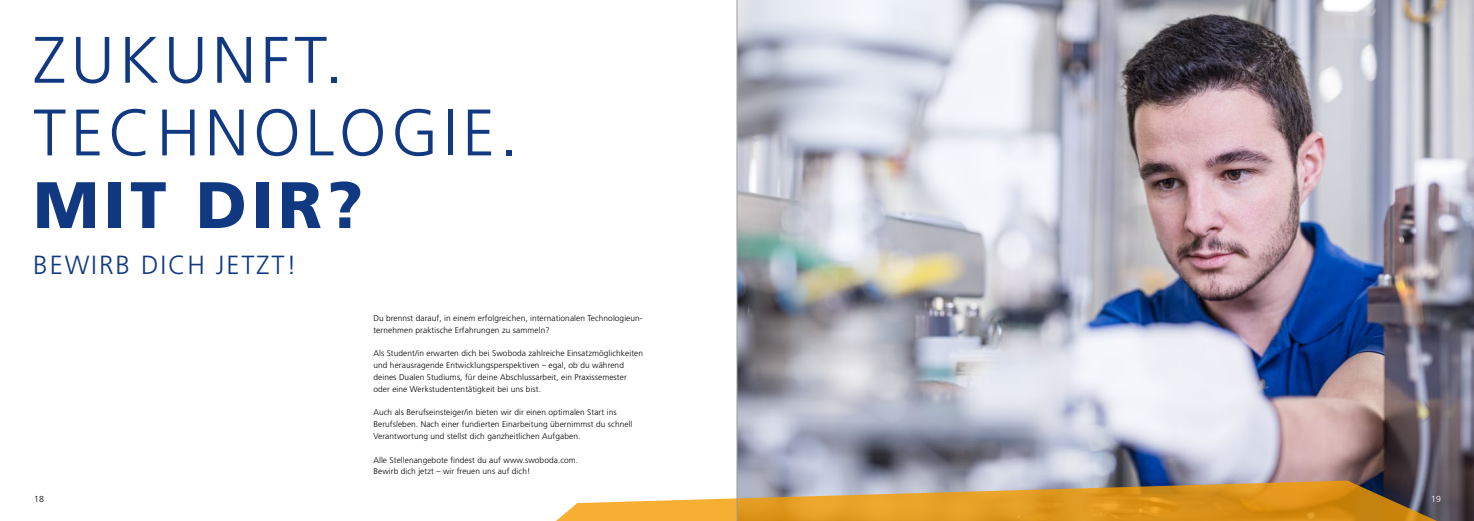
<style>
.page{position:relative;width:1474px;height:521px;background:#fff}
.page>*{position:absolute;margin:0;border:0;box-sizing:border-box;transform-origin:0 0}
.t1{font:300 65.62px/72.6px "Frutiger LT";letter-spacing:.07em;color:#113981}
.t2{font:900 65.62px "Frutiger LT";letter-spacing:.07em;color:#113981}
.t3{font:300 26.25px "Frutiger LT";letter-spacing:.07em;color:#113981}
.t4{font:300 8.75px "Frutiger LT";color:#000}
.t5{font:300 8.75px "Frutiger LT";color:#fff}
.t6{font:300 8.31px/11.8px "Frutiger LT";letter-spacing:.01em;color:#000}
</style>
<div class="page">
<img style="left:738px;top:0;width:735px;height:480px">
<svg style="left:556px;top:480px;width:917px;height:41px;background:#cd9f54"></svg>
<hr style="left:737px;top:0;width:1px;height:521px;background:#9c9d9d">
<h1 class="t1" style="left:33px;top:25px;width:486px">ZUKUNFT.<br>TECHNOLOGIE.</h1>
<h1 class="t2" style="left:33px;top:165px;width:331px">MIT DIR?</h1>
<h2 class="t3" style="left:33px;top:249px;width:265px">BEWIRB DICH JETZT!</h2>
<p class="t6" style="left:373px;top:312px;width:271px">Du brennst darauf, in einem erfolgreichen, internationalen Technologieun&shy;ternehmen praktische Erfahrungen zu sammeln?</p>
<p class="t6" style="left:373px;top:347px;width:271px">Als Student/in erwarten dich bei Swoboda zahlreiche Einsatzmöglichkeiten und herausragende Entwicklungsperspektiven – egal, ob du während deines Dualen Studiums, für deine Abschlussarbeit, ein Praxissemester oder eine Werkstudententätigkeit bei uns bist.</p>
<p class="t6" style="left:373px;top:407px;width:260px">Auch als Berufseinsteiger/in bieten wir dir einen optimalen Start ins<br>Berufsleben. Nach einer fundierten Einarbeitung übernimmst du schnell<br>Verantwortung und stellst dich ganzheitlichen Aufgaben.</p>
<p class="t6" style="left:373px;top:454px;width:206px">Alle Stellenangebote findest du auf www.swoboda.com.<br>Bewirb dich jetzt – wir freuen uns auf dich!</p>
<p class="t4" style="left:34px;top:494px;width:11px">18</p>
<p class="t5" style="left:1431px;top:494px;width:11px">19</p>
</div>
